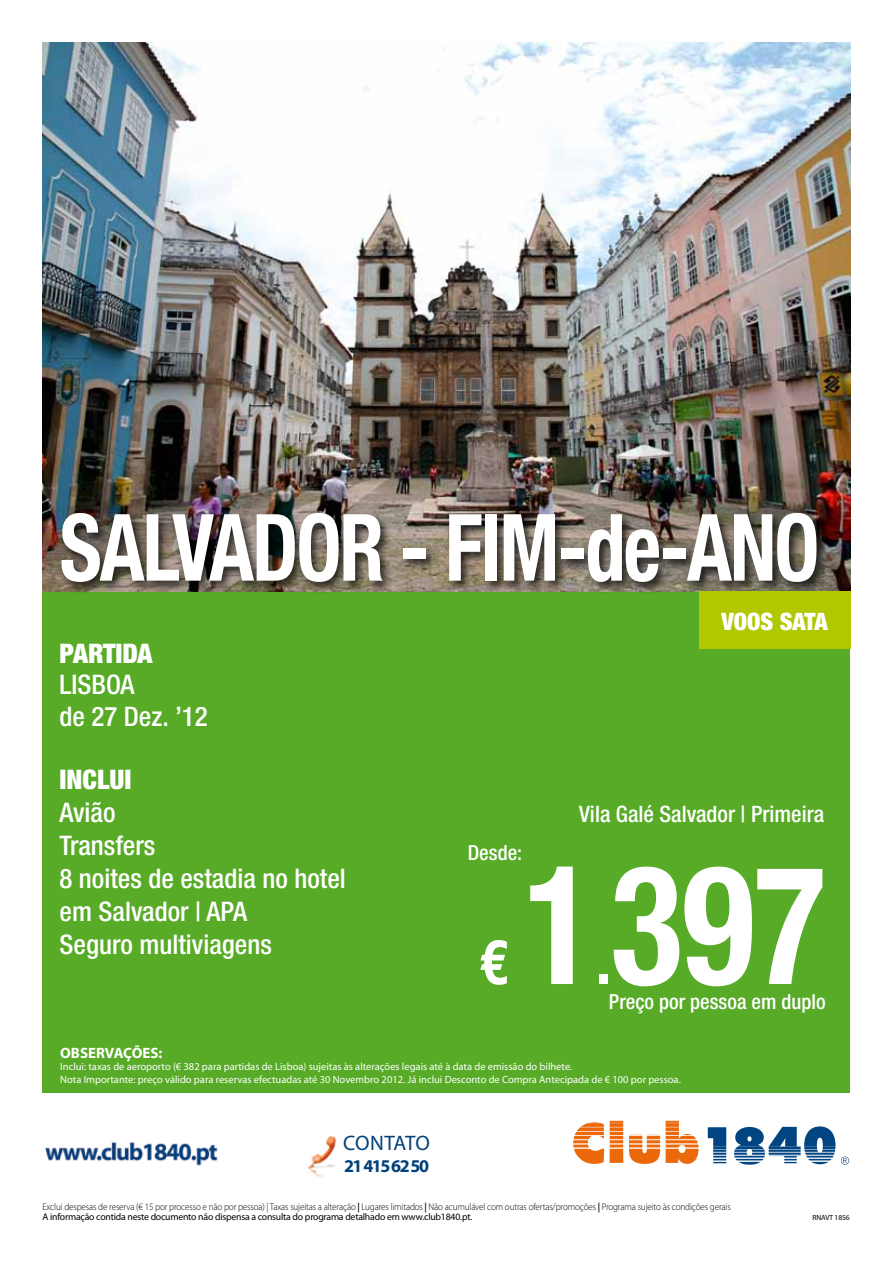
<style>
.page{position:relative;width:893px;height:1263px;background:#fff}
.page>*{position:absolute;margin:0;border:0;box-sizing:border-box;transform-origin:0 0}
.t1{font:700 condensed 165.9px "Helvetica Neue";color:#fff;scale:.9 1}
.t2{font:700 condensed 93px "Helvetica Neue";letter-spacing:-.025em;color:#fff;scale:.87 1}
.t3{font:700 condensed 62.25px "Helvetica Neue";color:#fff}
.t4{font:500 condensed 27px/33px "Helvetica Neue";color:#fff}
.t5{font:900 condensed 27px "Helvetica Neue";color:#fff}
.t6{font:900 condensed 24px "Helvetica Neue";color:#fff}
.t7{font:500 condensed 22.65px "Helvetica Neue";color:#fff}
.t8{font:21px "Myriad Pro";color:#00417b}
.t9{font:500 condensed 20.7px "Helvetica Neue";color:#fff}
.t10{font:700 18px "Myriad Pro";letter-spacing:-.08em;color:#00417b}
.t11{font:700 15px "Myriad Pro";color:#fff}
.t12{font:10.5px/12.6px "Myriad Pro";color:#fff}
.t13{font:300 9.75px/10.5px "Myriad Pro";letter-spacing:-.015em;color:#000;scale:.94 1}
.t14{font:7.5px "Myriad Pro";letter-spacing:-.02em;color:#000}
.s1{font-weight:600}
.s2{font-weight:400}
</style>
<div class="page">
<div style="left:43px;top:43px;width:807px;height:1050px;background:#57ab27"></div>
<img style="left:45px;top:1136px;width:292px;height:42px">
<img style="left:43px;top:43px;width:807px;height:548px">
<div style="left:58px;top:509px;width:771px;height:85px;background:#000;opacity:.75"></div>
<svg style="left:573px;top:1120px;width:277px;height:45px"></svg>
<div style="left:699px;top:591px;width:151px;height:58px;background:#b1c800"></div>
<h2 class="t2" style="left:60px;top:491px;width:868px">SALVADOR - FIM-DE-ANO</h2>
<h3 class="t6" style="left:721px;top:606px;width:72px">VOOS SATA</h3>
<h3 class="t5" style="left:60px;top:637px;width:95px">PARTIDA</h3>
<h3 class="t4" style="left:60px;top:669px;width:150px;line-height:31.5px">Lisboa<br>de 27 Dez. ’12</h3>
<h3 class="t5" style="left:60px;top:763px;width:72px">INCLUI</h3>
<h3 class="t4" style="left:60px;top:795px;width:288px">Avião<br>Transfers<br>8 noites de estadia no hotel em Salvador | APA<br>Seguro multiviagens</h3>
<h3 class="t9" style="left:468px;top:840px;width:56px">Desde:</h3>
<h3 class="t3" style="left:479px;top:924px;width:31px">€</h3>
<h3 class="t7" style="left:579px;top:801px;width:247px">Vila Galé Salvador | Primeira</h3>
<h1 class="t1" style="left:524px;top:824px;width:337px">1397</h1>
<h3 class="t3" style="left:596px;top:924px;width:16px">.</h3>
<h3 class="t9" style="left:609px;top:989px;width:218px">Preço por pessoa em duplo</h3>
<h3 class="t11" style="left:60px;top:1043px;width:104px">OBSERVAÇÕES:</h3>
<p class="t12" style="left:60px;top:1060px;width:622px">Inclui: taxas de aeroporto (€ 382 para partidas de Lisboa) sujeitas às alterações legais até à data de emissão do bilhete.<br>Nota Importante: preço válido para reservas efectuadas até 30 Novembro 2012. Já inclui Desconto de Compra Antecipada de € 100 por pessoa.</p>
<h3 class="t8" style="left:343px;top:1130px;width:40px">contat</h3>
<h3 class="t8" style="left:416px;top:1130px;width:16px">o</h3>
<h3 class="t10" style="left:344px;top:1154px;width:86px">21 415 62 50</h3>
<p class="t13" style="left:43px;top:1201px;width:734px">Exclui despesas de reserva (€ 15 por processo e não por pessoa) | Taxas sujeitas a alteração <span class="s1">|</span> Lugares limitados <span class="s1">|</span> Não acumulável com outras ofertas/promoções <span class="s1">|</span> Programa sujeito às condições gerais<br><span class="s2">A informação contida neste documento não dispensa a consulta do programa detalhado em www.club1840.pt.</span></p>
<p class="t14" style="left:813px;top:1213px;width:38px">RNAVT 1856</p>
</div>
